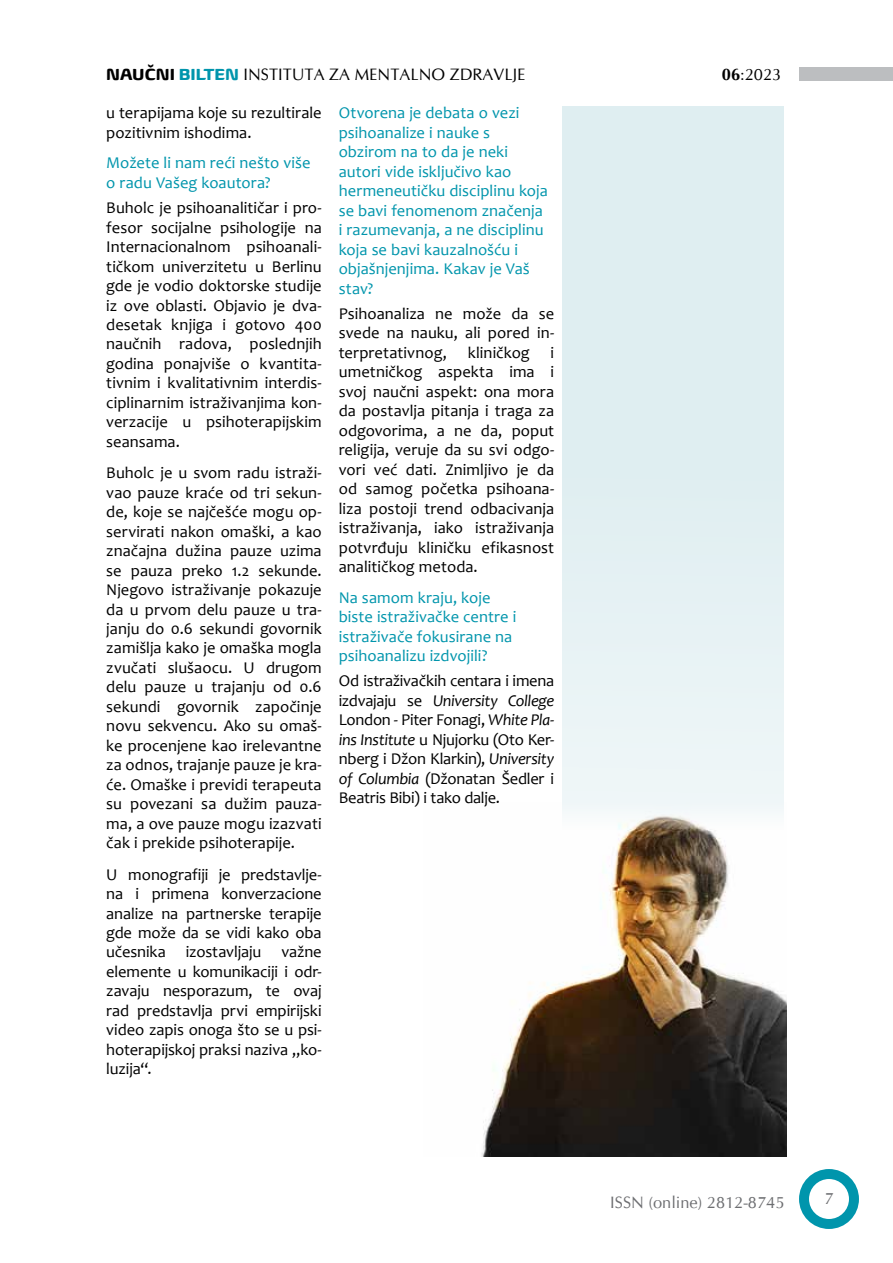
<style>
.page{position:relative;width:893px;height:1263px;background:#fff}
.page>*{position:absolute;margin:0;border:0;box-sizing:border-box;transform-origin:0 0}
.t1{font:16.5px/19.5px "Candara";color:#000;text-align:justify}
.t2{font:16.5px/19.5px "Candara";letter-spacing:.005em;color:#0095ac}
.t3{font:16.5px "CG Omega";color:#000}
.t4{font:16.5px "CG Omega";color:#6d6e71}
.s1{font-family:"Biome W04";font-weight:700}
.s2{font-family:"Biome W04";font-weight:700;color:#0095ac}
.s3{font-weight:700}
.s4{font-style:italic}
</style>
<div class="page">
<div style="left:799px;top:1169px;width:60px;height:60px;background:#0095ac;border-radius:50%"></div>
<div style="left:809px;top:1179px;width:40px;height:40px;background:#fff;border-radius:50%"></div>
<div style="left:799px;top:67px;width:94px;height:14px;background:#bcbec0"></div>
<div style="left:563px;top:106px;width:221px;height:1051px;background:#dfeef1"></div>
<img style="left:481px;top:802px;width:306px;height:355px">
<p class="t3" style="left:106px;top:65px;width:421px"><span class="s1">NAUČNI</span> <span class="s2">BILTEN</span> INSTITUTA ZA MENTALNO ZDRAVLJE</p>
<p class="t3" style="left:722px;top:65px;width:61px"><span class="s3">06</span>:2023</p>
<p class="t1" style="left:106px;top:103px;width:217px">u terapijama koje su rezultirale pozitivnim ishodima.</p>
<p class="t2" style="left:106px;top:153px;width:206px">Možete li nam reći nešto više o radu Vašeg koautora?</p>
<p class="t1" style="left:106px;top:198px;width:217px">Buholc je psihoanalitičar i pro&shy;fesor socijalne psihologije na Internacionalnom psihoanali&shy;tičkom univerzitetu u Berlinu gde je vodio doktorske studije iz ove oblasti. Objavio je dva&shy;desetak knjiga i gotovo 400 naučnih radova, poslednjih godina ponajviše o kvantita&shy;tivnim i kvalitativnim interdis&shy;ciplinarnim istraživanjima kon&shy;verzacije u psihoterapijskim seansama.</p>
<p class="t1" style="left:106px;top:463px;width:217px">Buholc je u svom radu istraži&shy;vao pauze kraće od tri sekun&shy;de, koje se najčešće mogu op&shy;servirati nakon omaški, a kao značajna dužina pauze uzima se pauza preko 1.2 sekunde.<br>Njegovo istraživanje pokazuje da u prvom delu pauze u tra&shy;janju do 0.6 sekundi govornik zamišlja kako je omaška mogla zvučati slušaocu. U drugom delu pauze u trajanju od 0.6 sekundi govornik započinje novu sekvencu. Ako su omaš&shy;ke procenjene kao irelevantne za odnos, trajanje pauze je kra&shy;će. Omaške i previdi terapeuta su povezani sa dužim pauza&shy;ma, a ove pauze mogu izazvati čak i prekide psihoterapije.</p>
<p class="t1" style="left:106px;top:864px;width:217px">U monografiji je predstavlje&shy;na i primena konverzacione analize na partnerske terapije gde može da se vidi kako oba učesnika izostavljaju važne elemente u komunikaciji i odr&shy;zavaju nesporazum, te ovaj rad predstavlja prvi empirijski video zapis onoga što se u psi&shy;hoterapijskoj praksi naziva „ko&shy;luzija“.</p>
<p class="t2" style="left:339px;top:103px;width:211px">Otvorena je debata o vezi psihoanalize i nauke s obzirom na to da je neki autori vide isključivo kao hermeneutičku disciplinu koja se bavi fenomenom značenja i razumevanja, a ne disciplinu koja se bavi kauzalnošću i objašnjenjima. Kakav je Vaš stav?</p>
<p class="t1" style="left:339px;top:304px;width:217px">Psihoanaliza ne može da se svede na nauku, ali pored in&shy;terpretativnog,</p>
<p class="t1" style="left:468px;top:343px;width:64px">kliničkog</p>
<p class="t1" style="left:339px;top:343px;width:217px;text-indent:212px">i umetničkog aspekta ima i svoj naučni aspekt: ona mora da postavlja pitanja i traga za odgovorima, a ne da, poput religija, veruje da su svi odgo&shy;vori već dati. Znimljivo je da od samog početka psihoana&shy;liza postoji trend odbacivanja istraživanja, iako istraživanja potvrđuju kliničku efikasnost analitičkog metoda.</p>
<p class="t2" style="left:339px;top:587px;width:179px">Na samom kraju, koje biste istraživačke centre i istraživače fokusirane na psihoanalizu izdvojili?</p>
<p class="t1" style="left:339px;top:671px;width:217px">Od istraživačkih centara i imena izdvajaju se <span class="s4">University College </span>London - Piter Fonagi, <span class="s4">White Pla&shy;ins Institute</span> u Njujorku (Oto Ker&shy;nberg i Džon Klarkin), <span class="s4">University of Columbia</span> (Džonatan Šedler i Beatris Bibi) i tako dalje.</p>
<p class="t4" style="left:610px;top:1193px;width:176px">ISSN (online) 2812-8745</p>
<p class="t4" style="left:824px;top:1188px;width:11px">7</p>
</div>
